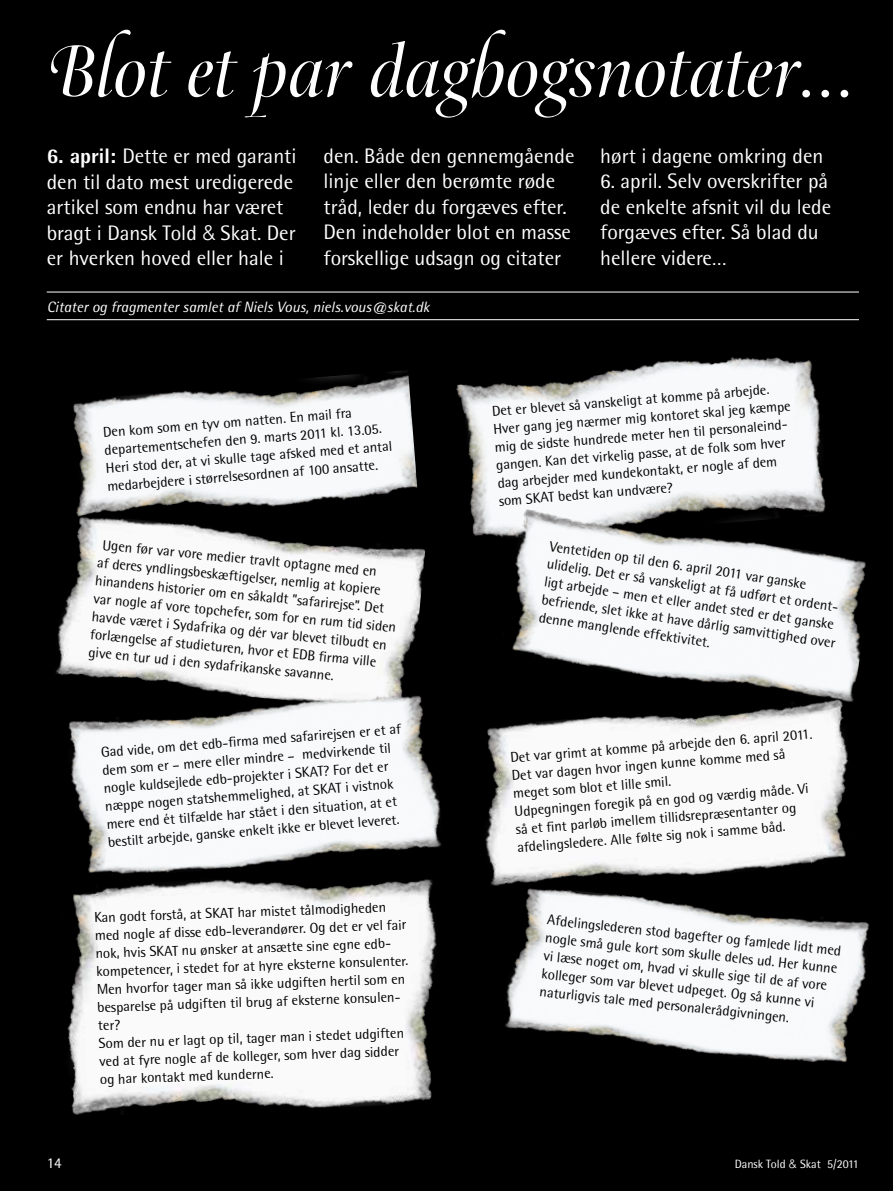
<style>
.page{position:relative;width:893px;height:1191px;background:#000}
.page>*{position:absolute;margin:0;border:0;box-sizing:border-box;transform-origin:0 0}
.t1{font:79.5px "Arepo Italic Swash";color:#fff}
.t2{font:21px/25.5px "Rotis Semi Sans";color:#fff}
.t3{font:italic 15px "Rotis Semi Sans";color:#fff}
.t4{font:15px "Rotis Semi Sans";color:#fff}
.t5{font:14.4px/18px "Rotis Semi Sans";color:#000}
.t6{font:12px "Rotis Semi Sans";color:#fff}
.s1{font-weight:800}
.s2{font-family:"Helvetica Neue";font-weight:300}
.s3{font-family:"Helvetica";font-weight:300}
</style>
<div class="page">
<hr style="left:47px;top:319px;width:812px;height:1px;background:#fff">
<hr style="left:47px;top:292px;width:812px;height:1px;background:#fff">
<img style="left:73px;top:370px;width:345px;height:139px">
<img style="left:456px;top:357px;width:370px;height:179px">
<img style="left:56px;top:509px;width:370px;height:180px">
<img style="left:495px;top:505px;width:371px;height:190px">
<img style="left:68px;top:689px;width:373px;height:180px">
<img style="left:485px;top:695px;width:369px;height:191px">
<img style="left:67px;top:869px;width:370px;height:246px">
<img style="left:496px;top:884px;width:373px;height:178px">
<h1 class="t1" style="left:47px;top:29px;width:812px">Blot et par dagbogsnotater…</h1>
<h2 class="t2" style="left:47px;top:143px;width:251px"><span class="s1">6. april:</span> Dette er med garanti den til dato mest uredigerede artikel som endnu har været bragt i Dansk Told <span class="s2">&amp;</span> Skat. Der er hverken hoved eller hale i</h2>
<h2 class="t2" style="left:323px;top:143px;width:252px">den. Både den gennemgående linje eller den berømte røde tråd, leder du forgæves efter.<br>Den indeholder blot en masse forskellige udsagn og citater</h2>
<h2 class="t2" style="left:600px;top:143px;width:225px">hørt i dagene omkring den</h2>
<h2 class="t2" style="left:600px;top:168px;width:232px">6. april. Selv overskrifter på de enkelte afsnit vil du lede forgæves efter. Så blad du hellere videre…</h2>
<p class="t3" style="left:47px;top:298px;width:384px">Citater og fragmenter samlet af Niels Vous, niels.vous@skat.dk</p>
<p class="t5" style="left:102px;top:422px;width:289px;rotate:-4deg">Den kom som en tyv om natten. En mail fra departementschefen den 9. marts 2011 kl. 13.05.<br>Heri stod der, at vi skulle tage afsked med et antal medarbejdere i størrelsesordnen af 100 ansatte.</p>
<p class="t5" style="left:491px;top:401px;width:300px;rotate:-4deg">Det er blevet så vanskeligt at komme på arbejde.<br>Hver gang jeg nærmer mig kontoret skal jeg kæmpe mig de sidste hundrede meter hen til personaleind&shy;gangen. Kan det virkelig passe, at de folk som hver dag arbejder med kundekontakt, er nogle af dem som SKAT bedst kan undvære?</p>
<p class="t5" style="left:99px;top:536px;width:306px;text-indent:5px;rotate:5deg">Ugen før var vore medier travlt optagne med en<br>af deres yndlingsbeskæftigelser, nemlig at kopiere hinandens historier om en såkaldt ”safarirejse”. Det var nogle af vore topchefer, som for en rum tid siden havde været i Sydafrika og dér var blevet tilbudt en forlængelse af studieturen, hvor et EDB fi rma ville give en tur ud i den sydafrikanske savanne.</p>
<p class="t5" style="left:551px;top:535px;width:299px;rotate:9deg">Ventetiden op til den 6. april 2011 var ganske ulidelig. Det er så vanskeligt at få udført et ordent&shy;ligt arbejde – men et eller andet sted er det ganske befriende, slet ikke at have dårlig samvittighed over denne manglende effektivitet.</p>
<p class="t5" style="left:100px;top:742px;width:302px;rotate:-4deg">Gad vide, om det edb-fi rma med safarirejsen er et af dem som er – mere eller mindre – medvirkende til nogle kuldsejlede edb-projekter i SKAT? For det er næppe nogen statshemmelighed, at SKAT i vistnok mere end ét tilfælde har stået i den situation, at et bestilt arbejde, ganske enkelt ikke er blevet leveret.</p>
<p class="t5" style="left:510px;top:747px;width:304px;rotate:-4deg">Det var grimt at komme på arbejde den 6. april 2011.<br>Det var dagen hvor ingen kunne komme med så meget som blot et lille smil.<br>Udpegningen foregik på en god og værdig måde. Vi så et fi nt parløb imellem tillidsrepræsentanter og afdelingsledere. Alle følte sig nok i samme båd.</p>
<p class="t5" style="left:94px;top:908px;width:314px;rotate:-2deg">Kan godt forstå, at SKAT har mistet tålmodigheden med nogle af disse edb-leverandører. Og det er vel fair nok, hvis SKAT nu ønsker at ansætte sine egne edb&shy;kompetencer, i stedet for at hyre eksterne konsulenter.<br>Men hvorfor tager man så ikke udgiften hertil som en besparelse på udgiften til brug af eksterne konsulen&shy;ter?<br>Som der nu er lagt op til, tager man i stedet udgiften ved at fyre nogle af de kolleger, som hver dag sidder og har kontakt med kunderne.</p>
<p class="t5" style="left:548px;top:910px;width:297px;rotate:6deg">Afdelingslederen stod bagefter og famlede lidt med nogle små gule kort som skulle deles ud. Her kunne vi læse noget om, hvad vi skulle sige til de af vore kolleger som var blevet udpeget. Og så kunne vi naturligvis tale med personalerådgivningen.</p>
<p class="t4" style="left:47px;top:1154px;width:17px">14</p>
<p class="t6" style="left:735px;top:1157px;width:126px">Dansk Told <span class="s3">&amp;</span> Skat 5/2011</p>
</div>
